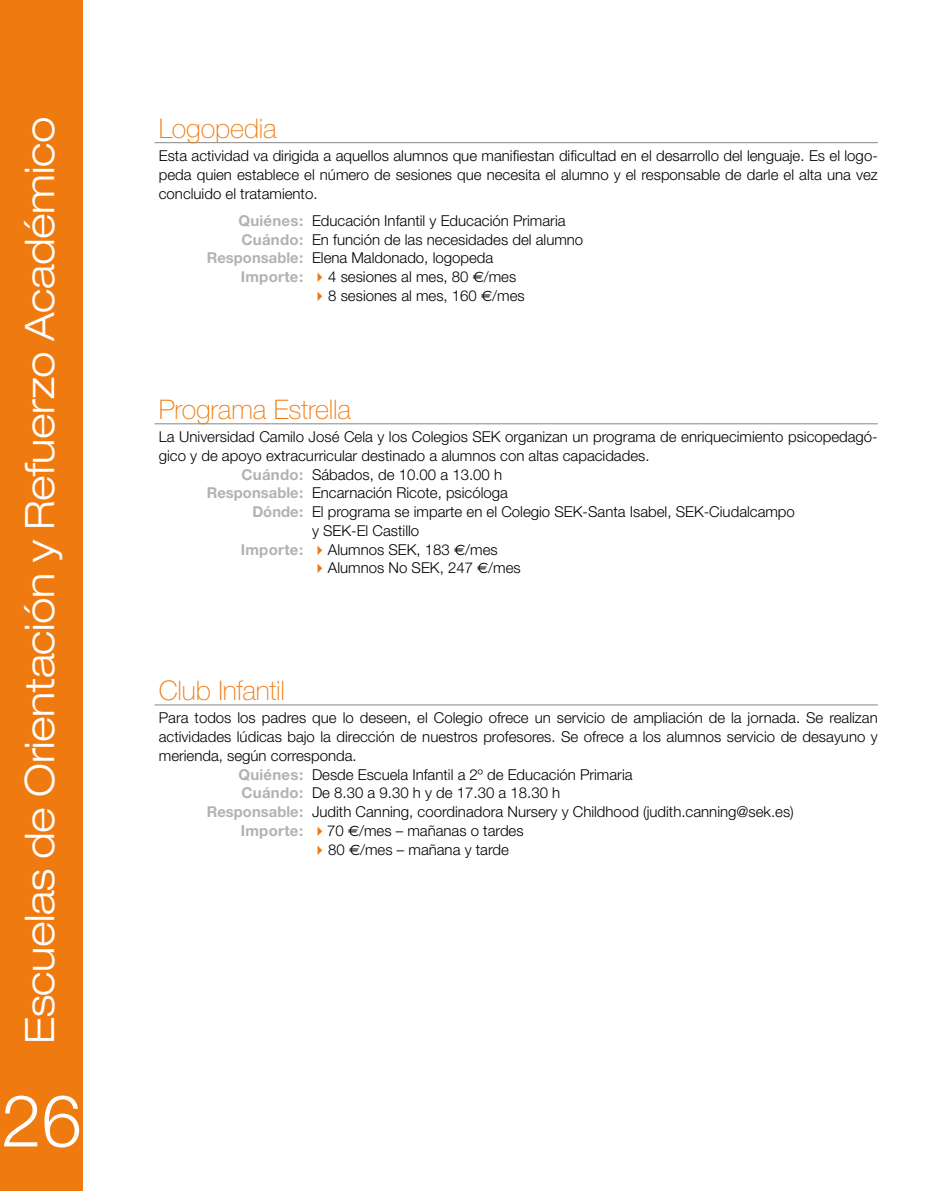
<style>
.page{position:relative;width:936px;height:1191px;background:#fff}
.page>*{position:absolute;margin:0;border:0;box-sizing:border-box;transform-origin:0 0}
.t1{font:300 72px "Helvetica Neue";color:#fff}
.t2{font:300 expanded 40.5px "Helvetica Neue";letter-spacing:-.01em;color:#fff}
.t3{font:100 27px "Helvetica Neue";letter-spacing:-.01em;color:#ef7b10}
.t4{font:300 15px/18.8px "Helvetica Neue";color:#000;text-align:justify}
.s1{font-weight:700;color:#b3b2b2}
.s2{color:#ef7b10}
.s3{font-family:"Euro Sans";font-weight:400}
</style>
<div class="page">
<div style="left:0;top:0;width:82px;height:1191px;background:#ef7b10"></div>
<hr style="left:154px;top:142px;width:723px;height:1px;background:#878787">
<hr style="left:154px;top:423px;width:723px;height:1px;background:#878787">
<hr style="left:154px;top:704px;width:723px;height:1px;background:#878787">
<h2 class="t2" style="left:16px;top:1044px;width:928px;rotate:-90deg">Escuelas de Orientación y Refuerzo Académico</h2>
<h1 class="t1" style="left:2px;top:1076px;width:82px">26</h1>
<h3 class="t3" style="left:159px;top:113px;width:119px">Logopedia</h3>
<p class="t4" style="left:159px;top:146px;width:720px">Esta actividad va dirigida a aquellos alumnos que manifiestan dificultad en el desarrollo del lenguaje. Es el logo&shy;peda quien establece el número de sesiones que necesita el alumno y el responsable de darle el alta una vez concluido el tratamiento.</p>
<p class="t4" style="left:238px;top:211px;width:328px"><span class="s1">Quiénes:</span> Educación Infantil y Educación Primaria</p>
<p class="t4" style="left:241px;top:229px;width:343px"><span class="s1">Cuándo:</span> En función de las necesidades del alumno</p>
<p class="t4" style="left:207px;top:248px;width:288px"><span class="s1">Responsable:</span> Elena Maldonado, logopeda</p>
<p class="t4" style="left:241px;top:267px;width:277px"><span class="s1">Importe:</span> <span class="s2">✔</span>4 sesiones al mes, 80 <span class="s3">€</span>/mes</p>
<p class="t4" style="left:312px;top:286px;width:214px"><span class="s2">✔</span>8 sesiones al mes, 160 <span class="s3">€</span>/mes</p>
<h3 class="t3" style="left:159px;top:394px;width:193px">Programa Estrella</h3>
<p class="t4" style="left:159px;top:427px;width:720px">La Universidad Camilo José Cela y los Colegios SEK organizan un programa de enriquecimiento psicopedagó-</p>
<p class="t4" style="left:159px;top:446px;width:492px">gico y de apoyo extracurricular destinado a alumnos con altas capacidades.</p>
<p class="t4" style="left:241px;top:465px;width:262px"><span class="s1">Cuándo:</span> Sábados, de 10.00 a 13.00 h</p>
<p class="t4" style="left:207px;top:483px;width:303px"><span class="s1">Responsable:</span> Encarnación Ricote, psicóloga</p>
<p class="t4" style="left:252px;top:502px;width:544px"><span class="s1">Dónde:</span> El programa se imparte en el Colegio SEK-Santa Isabel, SEK-Ciudalcampo</p>
<p class="t4" style="left:312px;top:521px;width:109px">y SEK-El Castillo</p>
<p class="t4" style="left:241px;top:540px;width:258px"><span class="s1">Importe:</span> <span class="s2">✔</span>Alumnos SEK, 183 <span class="s3">€</span>/mes</p>
<p class="t4" style="left:312px;top:558px;width:210px"><span class="s2">✔</span>Alumnos No SEK, 247 <span class="s3">€</span>/mes</p>
<h3 class="t3" style="left:159px;top:675px;width:128px">Club Infantil</h3>
<p class="t4" style="left:159px;top:708px;width:720px">Para todos los padres que lo deseen, el Colegio ofrece un servicio de ampliación de la jornada. Se realizan</p>
<p class="t4" style="left:159px;top:727px;width:720px">actividades lúdicas bajo la dirección de nuestros profesores. Se ofrece a los alumnos servicio de desayuno y</p>
<p class="t4" style="left:159px;top:746px;width:199px">merienda, según corresponda.</p>
<p class="t4" style="left:238px;top:764px;width:395px"><span class="s1">Quiénes:</span> Desde Escuela Infantil a 2º de Educación Primaria</p>
<p class="t4" style="left:241px;top:783px;width:320px"><span class="s1">Cuándo:</span> De 8.30 a 9.30 h y de 17.30 a 18.30 h</p>
<p class="t4" style="left:207px;top:802px;width:588px"><span class="s1">Responsable:</span> Judith Canning, coordinadora Nursery y Childhood (judith.canning@sek.es)</p>
<p class="t4" style="left:241px;top:821px;width:284px"><span class="s1">Importe:</span> <span class="s2">✔</span>70 <span class="s3">€</span>/mes – mañanas o tardes</p>
<p class="t4" style="left:312px;top:839px;width:198px"><span class="s2">✔</span>80 <span class="s3">€</span>/mes – mañana y tarde</p>
</div>
